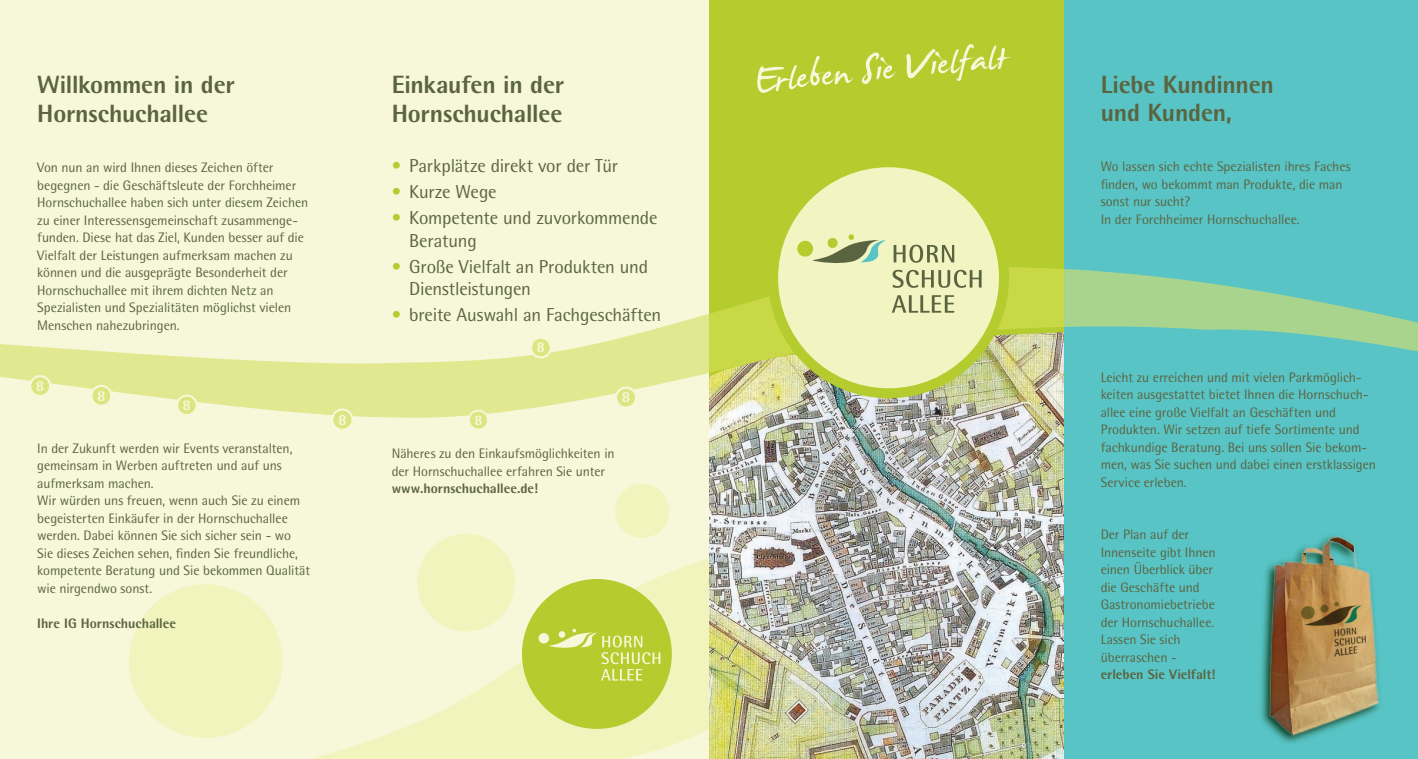
<style>
.page{position:relative;width:1418px;height:759px;background:#fff}
.page>*{position:absolute;margin:0;border:0;box-sizing:border-box;transform-origin:0 0}
.t1{font:58.38px "James Fajardo";color:#f6f8d9}
.t2{font:800 25px/28.8px "Agfa Rotis Semisans";letter-spacing:-.01em;color:#5b6440}
.t3{font:18.75px/22.5px "Agfa Rotis Semisans";letter-spacing:-.01em;color:#5b6440}
.t4{font:800 15.5px "Agfa Rotis Semisans";color:#f6f8d9}
.t5{font:800 15.25px "Agfa Rotis Semisans";color:#f6f8d9}
.t6{font:800 15.12px "Agfa Rotis Semisans";color:#f6f8d9}
.t7{font:800 14.88px "Agfa Rotis Semisans";color:#f6f8d9}
.t8{font:800 14.5px "Agfa Rotis Semisans";color:#f6f8d9}
.t9{font:13.75px/17.5px "Agfa Rotis Semisans";letter-spacing:-.005em;color:#5b6440}
.t10{font:800 13.75px "Agfa Rotis Semisans";color:#5b6440}
.s1{color:#b4cc2e}
</style>
<div class="page">
<div style="left:0;top:0;width:709px;height:758px;background:#f6f8d9"></div>
<svg style="left:315px;top:558px;width:394px;height:200px"></svg>
<svg style="left:129px;top:584px;width:154px;height:153px"></svg>
<svg style="left:615px;top:484px;width:54px;height:53px"></svg>
<svg style="left:415px;top:534px;width:102px;height:97px"></svg>
<div style="left:709px;top:0;width:708px;height:758px;background:#b4cc2e"></div>
<img style="left:709px;top:373px;width:355px;height:385px">
<div style="left:1064px;top:0;width:353px;height:758px;background:#59c4c6"></div>
<img style="left:1261px;top:535px;width:119px;height:208px">
<div style="left:522px;top:578px;width:150px;height:150px;background:#b4cc2e;border-radius:50%"></div>
<svg style="left:538px;top:632px;width:11px;height:11px"></svg>
<svg style="left:548px;top:628px;width:112px;height:52px"></svg>
<svg style="left:0;top:314px;width:709px;height:103px"></svg>
<svg style="left:331px;top:408px;width:22px;height:21px"></svg>
<svg style="left:90px;top:384px;width:22px;height:22px"></svg>
<svg style="left:29px;top:375px;width:22px;height:22px"></svg>
<svg style="left:176px;top:394px;width:22px;height:22px"></svg>
<svg style="left:468px;top:409px;width:21px;height:20px"></svg>
<svg style="left:615px;top:386px;width:22px;height:22px"></svg>
<svg style="left:530px;top:336px;width:21px;height:22px"></svg>
<svg style="left:768px;top:167px;width:241px;height:231px"></svg>
<svg style="left:709px;top:234px;width:708px;height:139px"></svg>
<h2 class="t2" style="left:37px;top:70px;width:199px">Willkommen in der<br>Hornschuchallee</h2>
<p class="t9" style="left:37px;top:159px;width:272px">Von nun an wird Ihnen dieses Zeichen öfter begegnen - die Geschäftsleute der Forchheimer Hornschuchallee haben sich unter diesem Zeichen zu einer Interessensgemeinschaft zusammenge&shy;funden. Diese hat das Ziel, Kunden besser auf die Vielfalt der Leistungen aufmerksam machen zu können und die ausgeprägte Besonderheit der Hornschuchallee mit ihrem dichten Netz an Spezialisten und Spezialitäten möglichst vielen Menschen nahezubringen.</p>
<p class="t5" style="left:36px;top:376px;width:10px">8</p>
<p class="t5" style="left:97px;top:385px;width:10px">8</p>
<p class="t7" style="left:183px;top:395px;width:10px">8</p>
<p class="t9" style="left:37px;top:439px;width:274px">In der Zukunft werden wir Events veranstalten, gemeinsam in Werben auftreten und auf uns aufmerksam machen.<br>Wir würden uns freuen, wenn auch Sie zu einem begeisterten Einkäufer in der Hornschuchallee werden. Dabei können Sie sich sicher sein - wo Sie dieses Zeichen sehen, finden Sie freundliche, kompetente Beratung und Sie bekommen Qualität wie nirgendwo sonst.</p>
<p class="t10" style="left:37px;top:614px;width:140px">Ihre IG Hornschuchallee</p>
<p class="t4" style="left:338px;top:409px;width:10px">8</p>
<h2 class="t2" style="left:392px;top:70px;width:174px">Einkaufen in der<br>Hornschuchallee</h2>
<h3 class="t3" style="left:392px;top:154px;width:228px"><span class="s1">•</span> Parkplätze direkt vor der Tür</h3>
<h3 class="t3" style="left:392px;top:180px;width:106px"><span class="s1">•</span> Kurze Wege</h3>
<h3 class="t3" style="left:409px;top:206px;width:250px;text-indent:-17px"><span class="s1">•</span> Kompetente und zuvorkommende<br>Beratung</h3>
<h3 class="t3" style="left:409px;top:255px;width:240px;text-indent:-17px"><span class="s1">•</span> Große Vielfalt an Produkten und<br>Dienstleistungen</h3>
<h3 class="t3" style="left:392px;top:303px;width:271px"><span class="s1">•</span> breite Auswahl an Fachgeschäften</h3>
<p class="t6" style="left:536px;top:337px;width:10px">8</p>
<p class="t8" style="left:474px;top:410px;width:10px">8</p>
<p class="t5" style="left:621px;top:387px;width:10px">8</p>
<p class="t9" style="left:392px;top:444px;width:224px">Näheres zu den Einkaufsmöglichkeiten in der Hornschuchallee erfahren Sie unter</p>
<p class="t10" style="left:392px;top:479px;width:148px">www.hornschuchallee.de!</p>
<h1 class="t1" style="left:750px;top:53px;width:255px;rotate:-6deg">Erleben Sie Vielfalt</h1>
<h2 class="t2" style="left:1100px;top:69px;width:175px">Liebe Kundinnen und Kunden,</h2>
<p class="t9" style="left:1100px;top:158px;width:251px">Wo lassen sich echte Spezialisten ihres Faches finden, wo bekommt man Produkte, die man sonst nur sucht?<br>In der Forchheimer Hornschuchallee.</p>
<p class="t9" style="left:1100px;top:368px;width:277px">Leicht zu erreichen und mit vielen Parkmöglich&shy;keiten ausgestattet bietet Ihnen die Hornschuch&shy;allee eine große Vielfalt an Geschäften und Produkten. Wir setzen auf tiefe Sortimente und fachkundige Beratung. Bei uns sollen Sie bekom&shy;men, was Sie suchen und dabei einen erstklassigen Service erleben.</p>
<p class="t9" style="left:1100px;top:525px;width:116px">Der Plan auf der<br>Innenseite gibt Ihnen einen Überblick über die Geschäfte und<br>Gastronomiebetriebe der Hornschuchallee.<br>Lassen Sie sich überraschen -</p>
<p class="t10" style="left:1100px;top:665px;width:116px">erleben Sie Vielfalt!</p>
</div>
